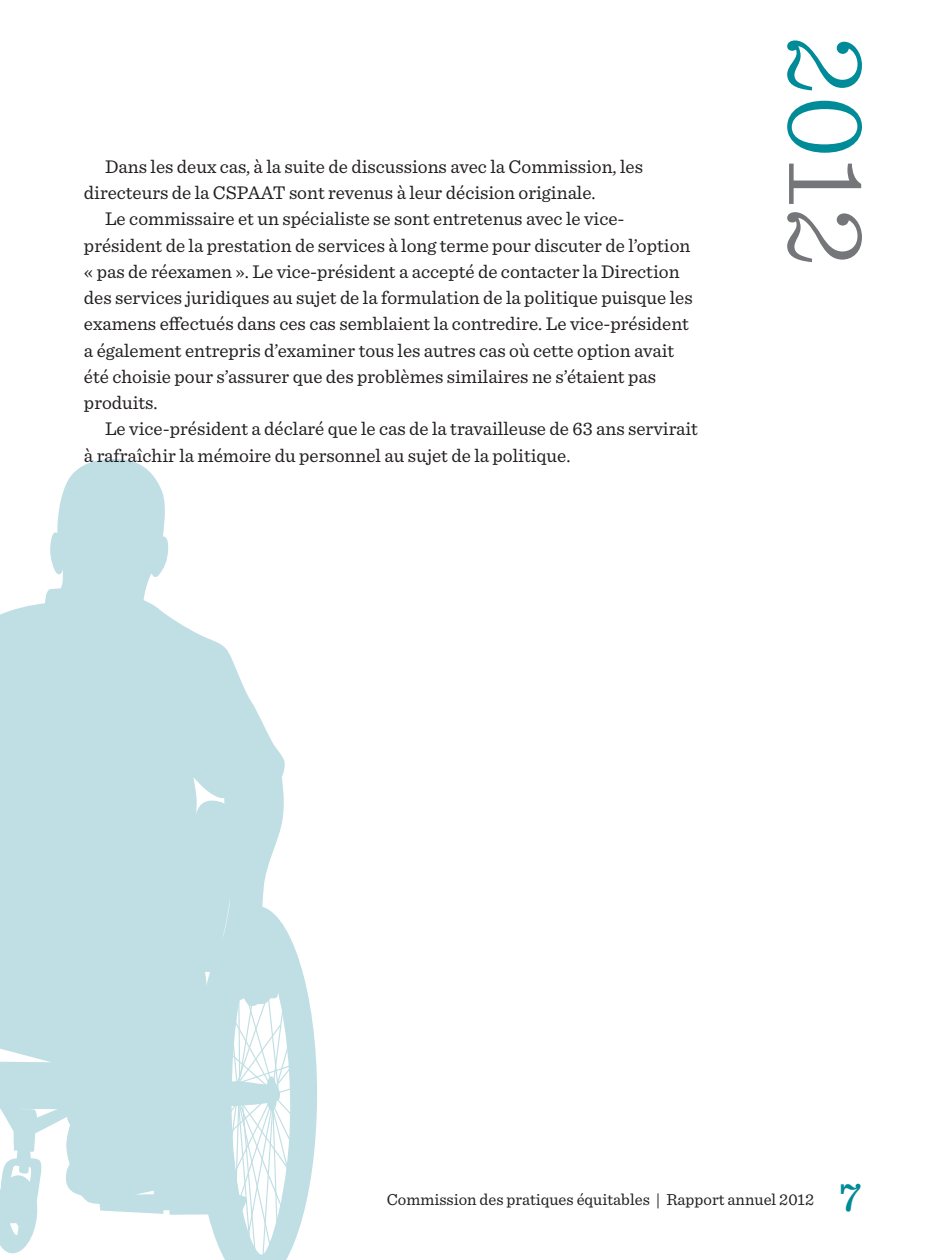
<style>
.page{position:relative;width:945px;height:1260px;background:#fff}
.page>*{position:absolute;margin:0;border:0;box-sizing:border-box;transform-origin:0 0}
.t1{font:300 114.27px "Sentinel";color:#008b98}
.t2{font:500 42px "Sentinel";color:#008b98}
.t3{font:19.25px/26.2px "Sentinel";color:#231f20}
.t4{font:16.62px "Sentinel";color:#231f20}
.s1{color:#757679}
</style>
<div class="page">
<svg style="left:0;top:459px;width:285px;height:447px;fill:#c0dfe4"></svg>
<svg style="left:0;top:906px;width:317px;height:354px"></svg>
<p class="t3" style="left:84px;top:152px;width:561px;text-indent:21px">Dans les deux cas, à la suite de discussions avec la Commission, les directeurs de la CSPAAT sont revenus à leur décision originale.</p>
<p class="t3" style="left:84px;top:205px;width:610px;text-indent:21px">Le commissaire et un spécialiste se sont entretenus avec le vice&shy;président de la prestation de services à long terme pour discuter de l’option « pas de réexamen ». Le vice-président a accepté de contacter la Direction des services juridiques au sujet de la formulation de la politique puisque les examens effectués dans ces cas semblaient la contredire. Le vice-président a également entrepris d’examiner tous les autres cas où cette option avait été choisie pour s’assurer que des problèmes similaires ne s’étaient pas produits.</p>
<p class="t3" style="left:84px;top:415px;width:616px;text-indent:21px">Le vice-président a déclaré que le cas de la travailleuse de 63 ans servirait à rafraîchir la mémoire du personnel au sujet de la politique.</p>
<h1 class="t1" style="left:912px;top:35px;width:233px;rotate:90deg">20<span class="s1">12</span></h1>
<p class="t4" style="left:387px;top:1187px;width:429px">Commission des pratiques équitables | Rapport annuel 2012</p>
<h2 class="t2" style="left:839px;top:1165px;width:23px">7</h2>
</div>
